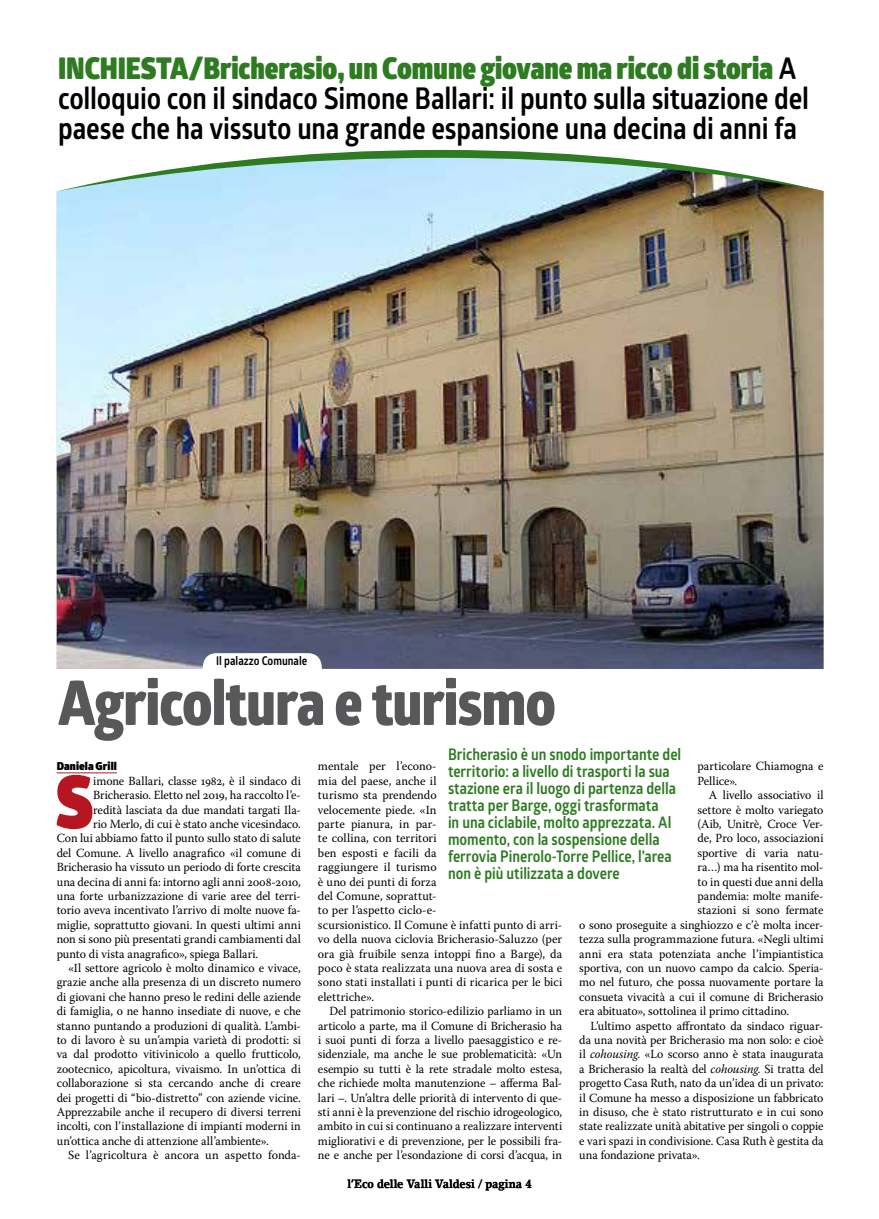
<style>
.page{position:relative;width:879px;height:1219px;background:#fff}
.page>*{position:absolute;margin:0;border:0;box-sizing:border-box;transform-origin:0 0}
.t1{font:900 72.4px "Glober";color:#b51621;scale:.88 1}
.t2{font:800 62px "Glober";letter-spacing:-.015em;color:#58585a;scale:.88 1}
.t3{font:700 30px/30px "Glober";letter-spacing:-.005em;color:#000;scale:.88 1}
.t4{font:700 16px/17px "Glober";color:#2e7b22;scale:.88 1}
.t5{font:12.4px/14.4px "Warnock Pro";color:#000;text-align:justify;scale:.96 1}
.t6{font:12.4px/14.4px "Warnock Pro";color:#000}
.t7{font:700 12px "Lino Letter Std";letter-spacing:-.005em;color:#000;scale:.88 1}
.t8{font:700 12px "Glober";color:#000;scale:.88 1}
.t9{font:900 11px "Glober";letter-spacing:.01em;color:#000}
.s1{font-weight:900;color:#2e7b22}
.s2{font-style:italic}
</style>
<div class="page">
<img style="left:57px;top:191px;width:766px;height:478px">
<svg style="left:59px;top:150px;width:764px;height:41px"></svg>
<svg style="left:201px;top:653px;width:122px;height:16px"></svg>
<hr style="left:57px;top:773px;width:60px;height:1px;background:#b51621">
<h3 class="t3" style="left:58px;top:53px;width:855px"><span class="s1">INCHIESTA/Bricherasio, un Comune giovane ma ricco di storia</span> A colloquio con il sindaco Simone Ballari: il punto sulla situazione del paese che ha vissuto una grande espansione una decina di anni fa</h3>
<p class="t8" style="left:216px;top:652px;width:105px">Il palazzo Comunale</p>
<h2 class="t2" style="left:58px;top:657px;width:567px">Agricoltura e turismo</h2>
<p class="t9" style="left:57px;top:758px;width:62px">Daniela Grill</p>
<h1 class="t1" style="left:56px;top:746px;width:44px">S</h1>
<p class="t5" style="left:93px;top:773px;width:218px">imone Ballari, classe 1982, è il sindaco di</p>
<p class="t4" style="left:448px;top:745px;width:267px">Bricherasio è un snodo importante del territorio: a livello di trasporti la sua stazione era il luogo di partenza della tratta per Barge, oggi trasformata<br>in una ciclabile, molto apprezzata. Al momento, con la sospensione della ferrovia Pinerolo-Torre Pellice, l’area non è più utilizzata a dovere</p>
<p class="t5" style="left:697px;top:759px;width:133px">particolare Chiamogna e<br>Pellice».</p>
<p class="t5" style="left:709px;top:788px;width:121px">A livello associativo il</p>
<p class="t5" style="left:697px;top:802px;width:133px">settore è molto variegato</p>
<p class="t5" style="left:697px;top:817px;width:133px">(Aib, Unitrè, Croce Ver-</p>
<p class="t5" style="left:697px;top:831px;width:133px">de, Pro loco, associazioni</p>
<p class="t5" style="left:697px;top:845px;width:133px">sportive di varia natu-</p>
<p class="t5" style="left:697px;top:860px;width:133px">ra…) ma ha risentito mol-</p>
<p class="t5" style="left:697px;top:874px;width:133px">to in questi due anni della</p>
<p class="t5" style="left:697px;top:889px;width:133px">pandemia: molte manife-</p>
<p class="t5" style="left:697px;top:903px;width:133px">stazioni si sono fermate</p>
<p class="t5" style="left:579px;top:917px;width:256px">o sono proseguite a singhiozzo e c’è molta incer-</p>
<p class="t5" style="left:579px;top:932px;width:256px">tezza sulla programmazione futura. «Negli ultimi</p>
<p class="t5" style="left:579px;top:946px;width:256px">anni era stata potenziata anche l’impiantistica</p>
<p class="t5" style="left:579px;top:961px;width:256px">sportiva, con un nuovo campo da calcio. Speria-</p>
<p class="t5" style="left:579px;top:975px;width:256px">mo nel futuro, che possa nuovamente portare la</p>
<p class="t5" style="left:579px;top:989px;width:256px">consueta vivacità a cui il comune di Bricherasio</p>
<p class="t5" style="left:579px;top:1004px;width:220px">era abituato», sottolinea il primo cittadino.</p>
<p class="t5" style="left:590px;top:1018px;width:244px">L’ultimo aspetto affrontato da sindaco riguar-</p>
<p class="t5" style="left:579px;top:1033px;width:256px">da una novità per Bricherasio ma non solo: e cioè</p>
<p class="t5" style="left:579px;top:1047px;width:256px">il <span class="s2">cohousing</span>. «Lo scorso anno è stata inaugurata</p>
<p class="t5" style="left:579px;top:1061px;width:256px">a Bricherasio la realtà del <span class="s2">cohousing</span>. Si tratta del</p>
<p class="t5" style="left:579px;top:1076px;width:256px">progetto Casa Ruth, nato da un’idea di un privato:</p>
<p class="t5" style="left:579px;top:1090px;width:256px">il Comune ha messo a disposizione un fabbricato</p>
<p class="t5" style="left:579px;top:1105px;width:256px">in disuso, che è stato ristrutturato e in cui sono</p>
<p class="t5" style="left:579px;top:1119px;width:256px">state realizzate unità abitative per singoli o coppie</p>
<p class="t5" style="left:579px;top:1133px;width:256px">e vari spazi in condivisione. Casa Ruth è gestita da</p>
<p class="t5" style="left:579px;top:1148px;width:127px">una fondazione privata».</p>
<p class="t6" style="left:318px;top:759px;width:246px">mentale per l’econo-<br>mia del paese, anche il<br>turismo sta prendendo<br>velocemente piede. «In<br>parte pianura, in par-<br>te collina, con territori<br>ben esposti e facili da<br>raggiungere il turismo<br>è uno dei punti di forza<br>del Comune, soprattut-<br>to per l’aspetto ciclo-e-<br>scursionistico. Il Comune è infatti punto di arri&shy;vo della nuova ciclovia Bricherasio-Saluzzo (per ora già fruibile senza intoppi fino a Barge), da poco è stata realizzata una nuova area di sosta e sono stati installati i punti di ricarica per le bici elettriche».</p>
<p class="t5" style="left:318px;top:1004px;width:256px;text-indent:11px">Del patrimonio storico-edilizio parliamo in un articolo a parte, ma il Comune di Bricherasio ha i suoi punti di forza a livello paesaggistico e re&shy;sidenziale, ma anche le sue problematicità: «Un esempio su tutti è la rete stradale molto estesa, che richiede molta manutenzione – afferma Bal&shy;lari –. Un’altra delle priorità di intervento di que&shy;sti anni è la prevenzione del rischio idrogeologico, ambito in cui si continuano a realizzare interventi migliorativi e di prevenzione, per le possibili fra&shy;ne e anche per l’esondazione di corsi d’acqua, in</p>
<p class="t5" style="left:93px;top:788px;width:218px">Bricherasio. Eletto nel 2019, ha raccolto l’e-</p>
<p class="t5" style="left:93px;top:802px;width:218px">redità lasciata da due mandati targati Ila-</p>
<p class="t5" style="left:93px;top:817px;width:218px">rio Merlo, di cui è stato anche vicesindaco.</p>
<p class="t5" style="left:57px;top:831px;width:256px">Con lui abbiamo fatto il punto sullo stato di salute</p>
<p class="t5" style="left:57px;top:845px;width:256px">del Comune. A livello anagrafico «il comune di</p>
<p class="t5" style="left:57px;top:860px;width:256px">Bricherasio ha vissuto un periodo di forte crescita</p>
<p class="t5" style="left:57px;top:874px;width:256px">una decina di anni fa: intorno agli anni 2008-2010,</p>
<p class="t5" style="left:57px;top:889px;width:256px">una forte urbanizzazione di varie aree del terri-</p>
<p class="t5" style="left:57px;top:903px;width:256px">torio aveva incentivato l’arrivo di molte nuove fa-</p>
<p class="t5" style="left:57px;top:917px;width:256px">miglie, soprattutto giovani. In questi ultimi anni</p>
<p class="t5" style="left:57px;top:932px;width:256px">non si sono più presentati grandi cambiamenti dal</p>
<p class="t5" style="left:57px;top:946px;width:211px">punto di vista anagrafico», spiega Ballari.</p>
<p class="t5" style="left:68px;top:961px;width:244px">«Il settore agricolo è molto dinamico e vivace,</p>
<p class="t5" style="left:57px;top:975px;width:256px">grazie anche alla presenza di un discreto numero</p>
<p class="t5" style="left:57px;top:989px;width:256px">di giovani che hanno preso le redini delle aziende</p>
<p class="t5" style="left:57px;top:1004px;width:256px">di famiglia, o ne hanno insediate di nuove, e che</p>
<p class="t5" style="left:57px;top:1018px;width:256px">stanno puntando a produzioni di qualità. L’ambi-</p>
<p class="t5" style="left:57px;top:1033px;width:256px">to di lavoro è su un’ampia varietà di prodotti: si</p>
<p class="t5" style="left:57px;top:1047px;width:256px">va dal prodotto vitivinicolo a quello frutticolo,</p>
<p class="t5" style="left:57px;top:1061px;width:256px">zootecnico, apicoltura, vivaismo. In un’ottica di</p>
<p class="t5" style="left:57px;top:1076px;width:256px">collaborazione si sta cercando anche di creare</p>
<p class="t5" style="left:57px;top:1090px;width:256px">dei progetti di “bio-distretto” con aziende vicine.</p>
<p class="t5" style="left:57px;top:1105px;width:256px">Apprezzabile anche il recupero di diversi terreni</p>
<p class="t5" style="left:57px;top:1119px;width:256px">incolti, con l’installazione di impianti moderni in</p>
<p class="t5" style="left:57px;top:1133px;width:222px">un’ottica anche di attenzione all’ambiente».</p>
<p class="t6" style="left:68px;top:1148px;width:234px">Se l’agricoltura è ancora un aspetto fonda-</p>
<p class="t7" style="left:347px;top:1176px;width:211px">l’Eco delle Valli Valdesi / pagina 4</p>
</div>
